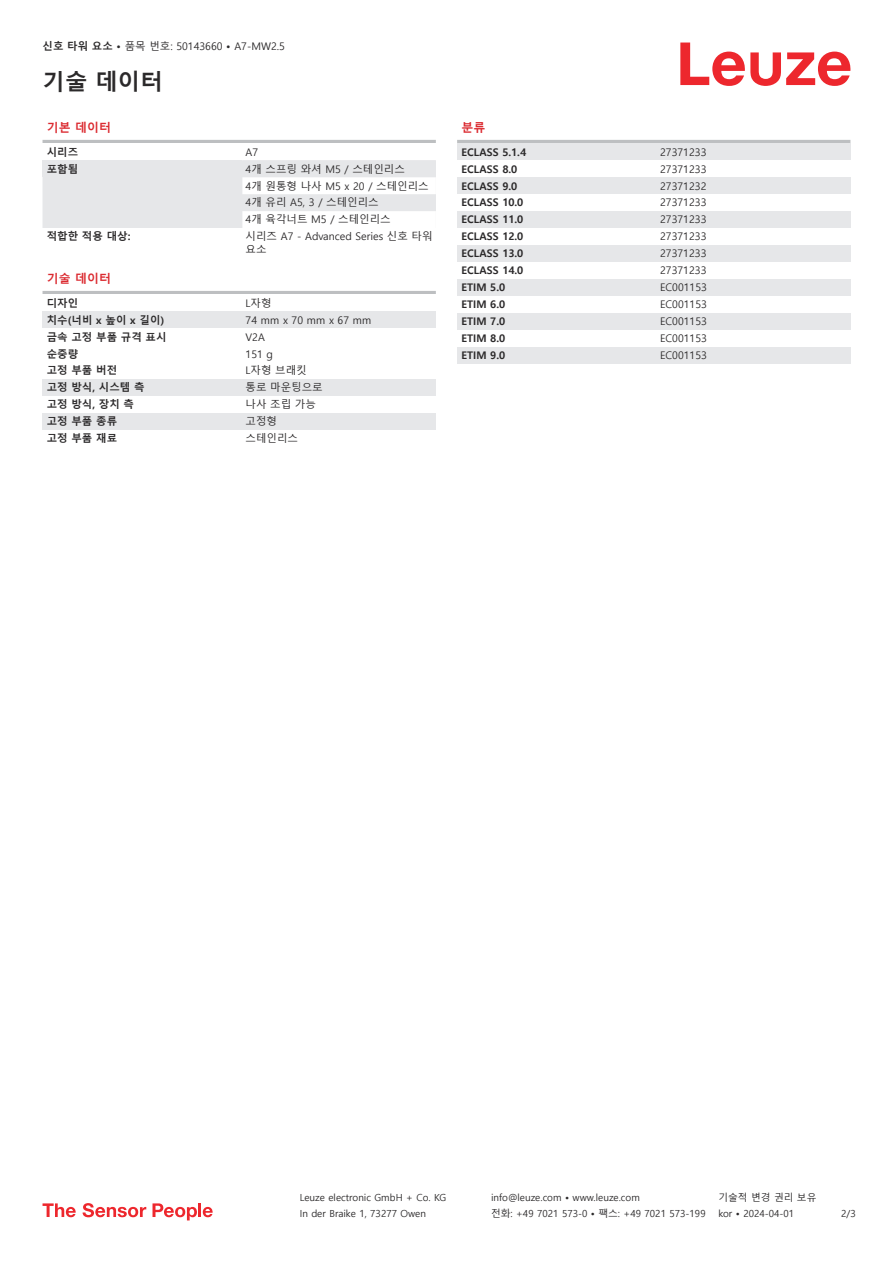
<style>
.page{position:relative;width:893px;height:1263px;background:#fff}
.page>*{position:absolute;margin:0;border:0;box-sizing:border-box;transform-origin:0 0}
.t1{font:700 22.5px "Malgun Gothic";color:#2b292a}
.t2{font:700 12px "Malgun Gothic";color:#db2a30}
.t3{font:10.5px/17px "Malgun Gothic";color:#2b292a}
.t4{font:700 10.5px "Malgun Gothic";color:#2b292a}
.t5{font:9.75px "Malgun Gothic";color:#2b292a}
.s1{font-weight:700}
</style>
<div class="page">
<svg style="left:680px;top:43px;width:170px;height:43px"></svg>
<div style="left:43px;top:177px;width:199px;height:51px;background:#e6e7e9"></div>
<hr style="left:43px;top:140px;width:393px;height:3px;background:#bdbfc1">
<div style="left:43px;top:160px;width:199px;height:17px;background:#e6e7e9"></div>
<svg style="left:242px;top:160px;width:194px;height:52px"></svg>
<hr style="left:43px;top:291px;width:393px;height:3px;background:#bdbfc1">
<div style="left:43px;top:311px;width:199px;height:17px;background:#e6e7e9"></div>
<div style="left:242px;top:311px;width:194px;height:17px;background:#e6e7e9"></div>
<div style="left:43px;top:379px;width:199px;height:17px;background:#e6e7e9"></div>
<div style="left:242px;top:379px;width:194px;height:17px;background:#e6e7e9"></div>
<div style="left:43px;top:413px;width:199px;height:17px;background:#e6e7e9"></div>
<div style="left:242px;top:413px;width:194px;height:17px;background:#e6e7e9"></div>
<hr style="left:457px;top:140px;width:393px;height:3px;background:#bdbfc1">
<div style="left:457px;top:143px;width:200px;height:17px;background:#e6e7e9"></div>
<div style="left:657px;top:143px;width:193px;height:17px;background:#e6e7e9"></div>
<div style="left:457px;top:177px;width:200px;height:17px;background:#e6e7e9"></div>
<div style="left:657px;top:177px;width:193px;height:17px;background:#e6e7e9"></div>
<div style="left:457px;top:211px;width:200px;height:17px;background:#e6e7e9"></div>
<div style="left:657px;top:211px;width:193px;height:17px;background:#e6e7e9"></div>
<div style="left:457px;top:245px;width:200px;height:17px;background:#e6e7e9"></div>
<div style="left:657px;top:245px;width:193px;height:17px;background:#e6e7e9"></div>
<div style="left:457px;top:279px;width:200px;height:17px;background:#e6e7e9"></div>
<div style="left:657px;top:279px;width:193px;height:17px;background:#e6e7e9"></div>
<div style="left:457px;top:313px;width:200px;height:17px;background:#e6e7e9"></div>
<div style="left:657px;top:313px;width:193px;height:17px;background:#e6e7e9"></div>
<div style="left:457px;top:347px;width:200px;height:17px;background:#e6e7e9"></div>
<div style="left:657px;top:347px;width:193px;height:17px;background:#e6e7e9"></div>
<svg style="left:43px;top:1203px;width:33px;height:14px"></svg>
<svg style="left:83px;top:1203px;width:63px;height:14px"></svg>
<svg style="left:153px;top:1203px;width:44px;height:17px"></svg>
<hr style="left:198px;top:1203px;width:3px;height:14px;background:#ed272d">
<svg style="left:203px;top:1207px;width:10px;height:10px"></svg>
<p class="t3" style="left:43px;top:38px;width:244px"><span class="s1">신호 타워 요소 •</span> 품목 번호: 50143660 <span class="s1">•</span> A7-MW2.5</p>
<h1 class="t1" style="left:43px;top:69px;width:122px">기술 데이터</h1>
<p class="t2" style="left:47px;top:121px;width:66px">기본 데이터</p>
<p class="t4" style="left:47px;top:146px;width:33px">시리즈</p>
<p class="t3" style="left:246px;top:144px;width:14px">A7</p>
<p class="t4" style="left:47px;top:163px;width:33px">포함됨</p>
<p class="t3" style="left:246px;top:161px;width:185px">4개 스프링 와셔 M5 / 스테인리스<br>4개 원통형 나사 M5 x 20 / 스테인리스<br>4개 유리 A5, 3 / 스테인리스<br>4개 육각너트 M5 / 스테인리스</p>
<p class="t4" style="left:47px;top:230px;width:85px">적합한 적용 대상:</p>
<p class="t3" style="left:246px;top:230px;width:189px;line-height:12.6px">시리즈 A7 - Advanced Series 신호 타워 요소</p>
<p class="t2" style="left:47px;top:272px;width:66px">기술 데이터</p>
<p class="t4" style="left:47px;top:297px;width:33px">디자인</p>
<p class="t3" style="left:246px;top:295px;width:28px">L자형</p>
<p class="t4" style="left:47px;top:314px;width:119px">치수(너비 x 높이 x 길이)</p>
<p class="t3" style="left:246px;top:312px;width:127px">74 mm x 70 mm x 67 mm</p>
<p class="t4" style="left:47px;top:331px;width:121px">금속 고정 부품 규격 표시</p>
<p class="t3" style="left:246px;top:328px;width:21px">V2A</p>
<p class="t4" style="left:47px;top:347px;width:33px">순중량</p>
<p class="t3" style="left:246px;top:345px;width:29px">151 g</p>
<p class="t4" style="left:47px;top:364px;width:72px">고정 부품 버전</p>
<p class="t3" style="left:246px;top:362px;width:63px">L자형 브래킷</p>
<p class="t4" style="left:47px;top:381px;width:99px">고정 방식, 시스템 측</p>
<p class="t3" style="left:246px;top:379px;width:79px">통로 마운팅으로</p>
<p class="t4" style="left:47px;top:398px;width:89px">고정 방식, 장치 측</p>
<p class="t3" style="left:246px;top:396px;width:72px">나사 조립 가능</p>
<p class="t4" style="left:47px;top:415px;width:72px">고정 부품 종류</p>
<p class="t3" style="left:246px;top:413px;width:33px">고정형</p>
<p class="t4" style="left:47px;top:432px;width:72px">고정 부품 재료</p>
<p class="t3" style="left:246px;top:430px;width:54px">스테인리스</p>
<p class="t2" style="left:461px;top:121px;width:25px">분류</p>
<p class="t4" style="left:461px;top:146px;width:66px">ECLASS 5.1.4</p>
<p class="t3" style="left:660px;top:144px;width:48px">27371233</p>
<p class="t4" style="left:461px;top:163px;width:57px">ECLASS 8.0</p>
<p class="t3" style="left:660px;top:161px;width:48px">27371233</p>
<p class="t4" style="left:461px;top:179px;width:57px">ECLASS 9.0</p>
<p class="t3" style="left:660px;top:177px;width:48px">27371232</p>
<p class="t4" style="left:461px;top:196px;width:63px">ECLASS 10.0</p>
<p class="t3" style="left:660px;top:194px;width:48px">27371233</p>
<p class="t4" style="left:461px;top:213px;width:63px">ECLASS 11.0</p>
<p class="t3" style="left:660px;top:211px;width:48px">27371233</p>
<p class="t4" style="left:461px;top:230px;width:63px">ECLASS 12.0</p>
<p class="t3" style="left:660px;top:228px;width:48px">27371233</p>
<p class="t4" style="left:461px;top:247px;width:63px">ECLASS 13.0</p>
<p class="t3" style="left:660px;top:245px;width:48px">27371233</p>
<p class="t4" style="left:461px;top:264px;width:63px">ECLASS 14.0</p>
<p class="t3" style="left:660px;top:262px;width:48px">27371233</p>
<p class="t4" style="left:461px;top:281px;width:45px">ETIM 5.0</p>
<p class="t3" style="left:660px;top:279px;width:48px">EC001153</p>
<p class="t4" style="left:461px;top:298px;width:45px">ETIM 6.0</p>
<p class="t3" style="left:660px;top:296px;width:48px">EC001153</p>
<p class="t4" style="left:461px;top:315px;width:45px">ETIM 7.0</p>
<p class="t3" style="left:660px;top:313px;width:48px">EC001153</p>
<p class="t4" style="left:461px;top:332px;width:45px">ETIM 8.0</p>
<p class="t3" style="left:660px;top:330px;width:48px">EC001153</p>
<p class="t4" style="left:461px;top:349px;width:45px">ETIM 9.0</p>
<p class="t3" style="left:660px;top:347px;width:48px">EC001153</p>
<p class="t5" style="left:300px;top:1192px;width:148px">Leuze electronic GmbH + Co. KG</p>
<p class="t5" style="left:491px;top:1192px;width:150px">info@leuze.com • www.leuze.com</p>
<p class="t5" style="left:718px;top:1192px;width:100px">기술적 변경 권리 보유</p>
<p class="t5" style="left:300px;top:1208px;width:128px">In der Braike 1, 73277 Owen</p>
<p class="t5" style="left:491px;top:1208px;width:216px">전화: +49 7021 573-0 • 팩스: +49 7021 573-199</p>
<p class="t5" style="left:718px;top:1208px;width:77px">kor • 2024-04-01</p>
<p class="t5" style="left:841px;top:1208px;width:16px">2/3</p>
</div>
